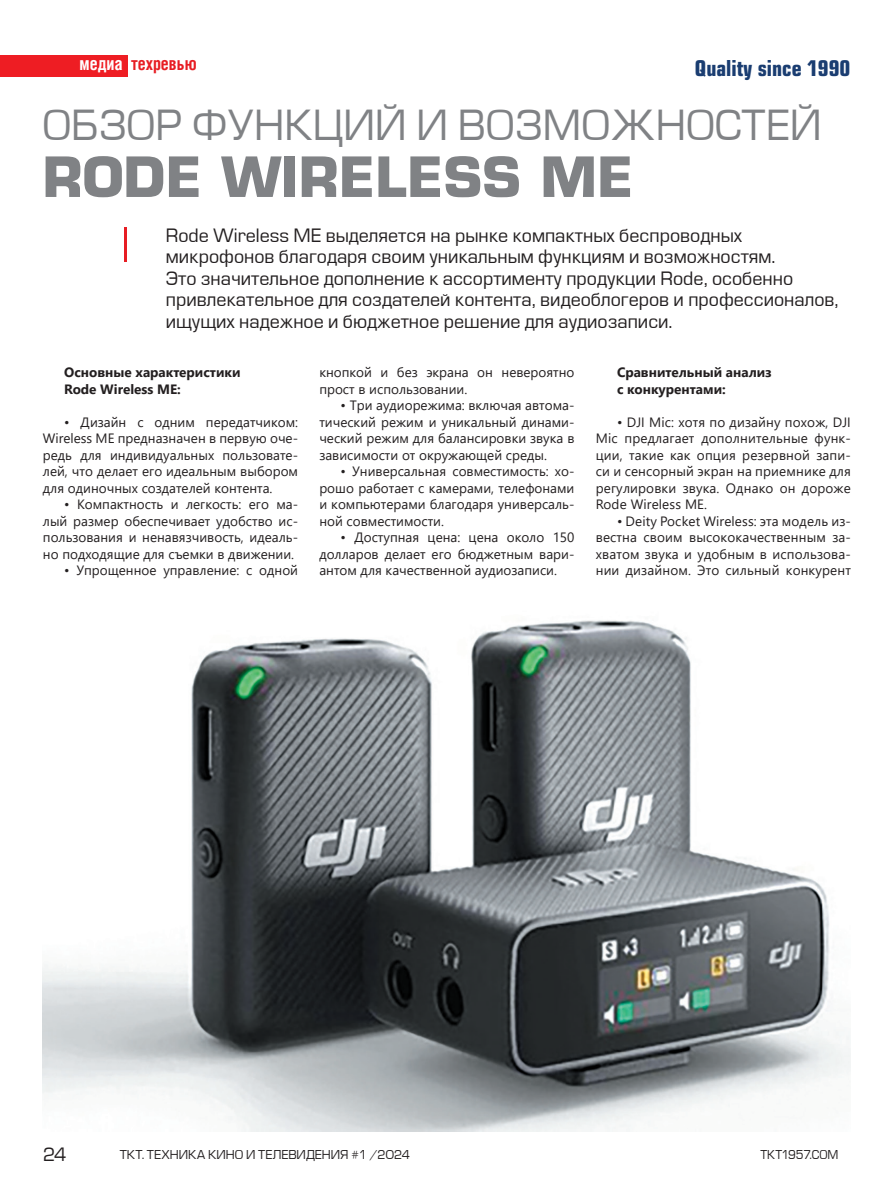
<style>
.page{position:relative;width:893px;height:1191px;background:#fff}
.page>*{position:absolute;margin:0;border:0;box-sizing:border-box;transform-origin:0 0}
.t1{font:700 54px "Europe";color:#808285}
.t2{font:40.5px "Europe Normal";color:#808285}
.t3{font:700 21px "Europe Cond";color:#1a3d71}
.t4{font:18px/21.6px "Europe Normal";color:#231f20}
.t5{font:700 18px "Helios Cond C";color:#e71d23;scale:.95 1}
.t6{font:700 18px "Helios Cond C";color:#fff;scale:.95 1}
.t7{font:13.5px/16.5px "Segoe UI";color:#231f20;text-align:justify}
.t8{font:700 13.5px "Segoe UI";color:#231f20}
.t9{font:12px "Europe Normal";letter-spacing:-.005em;color:#231f20}
.t10{font:12px "Europe Normal";letter-spacing:-.005em;color:#231f20;scale:.95 1}
</style>
<div class="page">
<div style="left:0;top:55px;width:128px;height:22px;background:#ee1d23"></div>
<hr style="left:124px;top:228px;width:3px;height:34px;background:#e71d23">
<img style="left:43px;top:620px;width:807px;height:511px">
<p class="t6" style="left:80px;top:53px;width:47px">медиа</p>
<p class="t5" style="left:131px;top:53px;width:71px">техревью</p>
<p class="t2" style="left:43px;top:104px;width:781px">ОБЗОР ФУНКЦИЙ И ВОЗМОЖНОСТЕЙ</p>
<p class="t1" style="left:43px;top:145px;width:593px">RODE WIRELESS ME</p>
<p class="t4" style="left:166px;top:225px;width:674px">Rode Wireless ME выделяется на рынке компактных беспроводных микрофонов благодаря своим уникальным функциям и возможностям.<br>Это значительное дополнение к ассортименту продукции Rode, особенно привлекательное для создателей контента, видеоблогеров и профессионалов, ищущих надежное и бюджетное решение для аудиозаписи.</p>
<p class="t8" style="left:64px;top:360px;width:178px">Основные характеристики</p>
<p class="t8" style="left:64px;top:376px;width:118px">Rode Wireless ME:</p>
<p class="t7" style="left:43px;top:412px;width:257px;text-indent:21px">• Дизайн с одним передатчиком:<br>Wireless ME предназначен в первую оче&shy;редь для индивидуальных пользовате&shy;лей, что делает его идеальным выбором для одиночных создателей контента.</p>
<p class="t7" style="left:43px;top:495px;width:257px;text-indent:21px">• Компактность и легкость: его ма&shy;лый размер обеспечивает удобство ис&shy;пользования и ненавязчивость, идеаль&shy;но подходящие для съемки в движении.</p>
<p class="t7" style="left:64px;top:561px;width:235px">• Упрощенное управление: с одной</p>
<h3 class="t3" style="left:695px;top:55px;width:157px">Quality since 1990</h3>
<p class="t7" style="left:319px;top:363px;width:257px">кнопкой и без экрана он невероятно прост в использовании.</p>
<p class="t7" style="left:319px;top:396px;width:257px;text-indent:21px">• Три аудиорежима: включая автома&shy;тический режим и уникальный динами&shy;ческий режим для балансировки звука в зависимости от окружающей среды.</p>
<p class="t7" style="left:319px;top:462px;width:257px;text-indent:21px">• Универсальная совместимость: хо&shy;рошо работает с камерами, телефонами и компьютерами благодаря универсаль&shy;ной совместимости.</p>
<p class="t7" style="left:319px;top:528px;width:257px;text-indent:21px">• Доступная цена: цена около 150 долларов делает его бюджетным вари&shy;антом для качественной аудиозаписи.</p>
<p class="t8" style="left:617px;top:359px;width:156px">Сравнительный анализ</p>
<p class="t8" style="left:617px;top:376px;width:110px">с конкурентами:</p>
<p class="t7" style="left:596px;top:412px;width:257px;text-indent:21px">• DJI Mic: хотя по дизайну похож, DJI Mic предлагает дополнительные функ&shy;ции, такие как опция резервной запи&shy;си и сенсорный экран на приемнике для регулировки звука. Однако он дороже Rode Wireless ME.</p>
<p class="t7" style="left:596px;top:511px;width:257px;text-indent:21px">• Deity Pocket Wireless: эта модель из&shy;вестна своим высококачественным за&shy;хватом звука и удобным в использова&shy;нии дизайном. Это сильный конкурент</p>
<h3 class="t4" style="left:43px;top:1144px;width:25px">24</h3>
<p class="t9" style="left:120px;top:1148px;width:292px">ТКТ. ТЕХНИКА КИНО И ТЕЛЕВИДЕНИЯ #1 /2024</p>
<p class="t10" style="left:760px;top:1148px;width:84px">TKT1957.COM</p>
</div>
